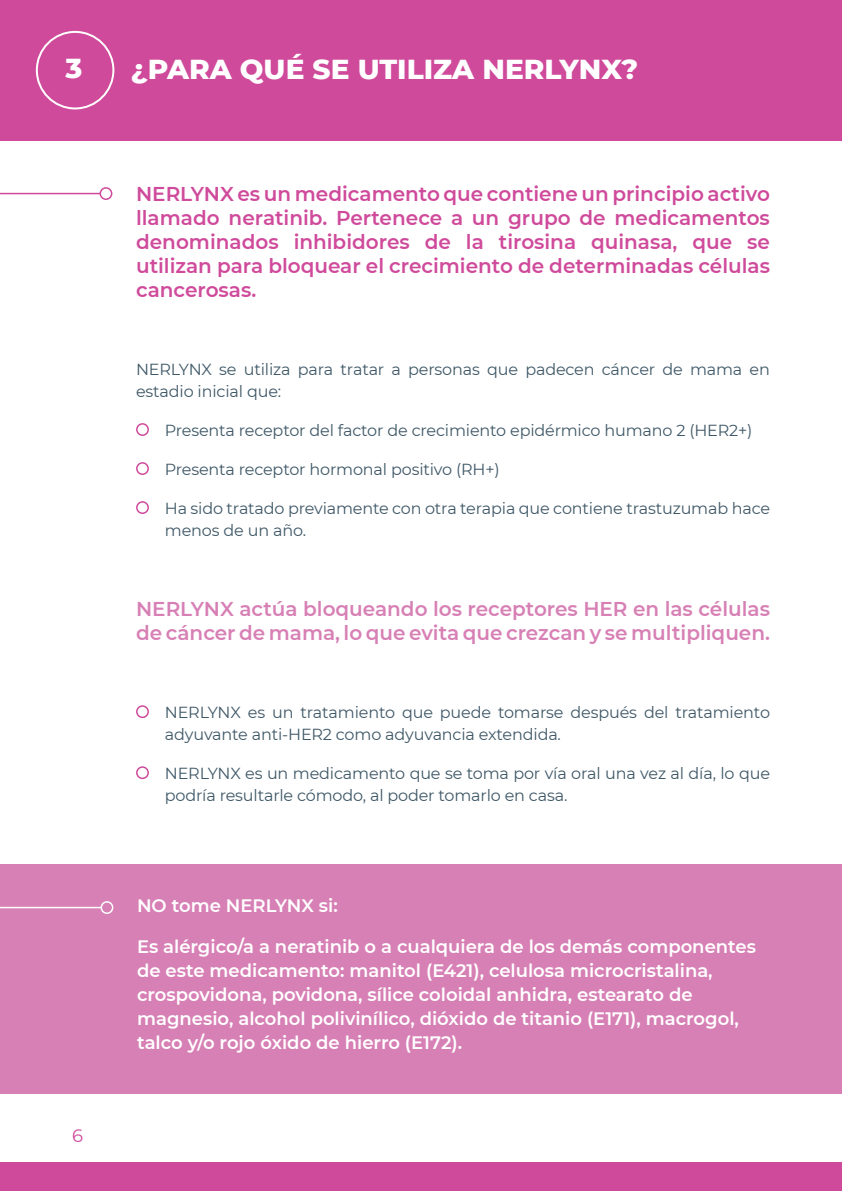
<style>
.page{position:relative;width:842px;height:1191px;background:#fff}
.page>*{position:absolute;margin:0;border:0;box-sizing:border-box;transform-origin:0 0}
.t1{font:800 28px "Montserrat";color:#fff}
.t2{font:600 20px/24px "Montserrat";color:#cf4a9b;text-align:justify}
.t3{font:600 20px/24px "Montserrat";color:#d780b5}
.t4{font:600 18px/24px "Montserrat";color:#fff}
.t5{font:18px "Montserrat";color:#cf4a9b}
.t6{font:16px/22px "Montserrat";letter-spacing:-.01em;color:#3f5867}
</style>
<div class="page">
<div style="left:0;top:1162px;width:842px;height:29px;background:#cf4a9b"></div>
<div style="left:0;top:0;width:842px;height:140px;background:#cf4a9b"></div>
<div style="left:136px;top:423px;width:13px;height:13px;border:2px solid #cf4a9b;border-radius:50%"></div>
<div style="left:136px;top:462px;width:13px;height:13px;border:2px solid #cf4a9b;border-radius:50%"></div>
<div style="left:136px;top:501px;width:13px;height:13px;border:2px solid #cf4a9b;border-radius:50%"></div>
<div style="left:136px;top:705px;width:13px;height:13px;border:2px solid #cf4a9b;border-radius:50%"></div>
<div style="left:136px;top:766px;width:13px;height:13px;border:2px solid #cf4a9b;border-radius:50%"></div>
<hr style="left:0;top:193px;width:106px;height:1px;background:#cf4a9b">
<div style="left:100px;top:188px;width:12px;height:11px;background:#fff;border-radius:50%"></div>
<div style="left:100px;top:187px;width:12px;height:13px;border:2px solid #cf4a9b;border-radius:50%"></div>
<div style="left:36px;top:31px;width:78px;height:78px;border:2px solid #fff;border-radius:50%"></div>
<div style="left:0;top:864px;width:842px;height:229px;background:#d780b5"></div>
<hr style="left:0;top:906px;width:101px;height:2px;background:#fff">
<div style="left:101px;top:901px;width:12px;height:13px;border:2px solid #fff;border-radius:50%"></div>
<h1 class="t1" style="left:65px;top:48px;width:18px">3</h1>
<h1 class="t1" style="left:131px;top:49px;width:509px">¿PARA QUÉ SE UTILIZA NERLYNX?</h1>
<p class="t2" style="left:136px;top:181px;width:635px">NERLYNX es un medicamento que contiene un principio activo llamado neratinib. Pertenece a un grupo de medicamentos denominados inhibidores de la tirosina quinasa, que se utilizan para bloquear el crecimiento de determinadas células cancerosas.</p>
<p class="t6" style="left:136px;top:358px;width:635px">NERLYNX se utiliza para tratar a personas que padecen cáncer de mama en estadio inicial que:</p>
<p class="t6" style="left:165px;top:419px;width:589px">Presenta receptor del factor de crecimiento epidérmico humano 2 (HER2+)</p>
<p class="t6" style="left:165px;top:458px;width:336px">Presenta receptor hormonal positivo (RH+)</p>
<p class="t6" style="left:165px;top:497px;width:607px">Ha sido tratado previamente con otra terapia que contiene trastuzumab hace menos de un año.</p>
<p class="t3" style="left:136px;top:596px;width:635px">NERLYNX actúa bloqueando los receptores HER en las células de cáncer de mama, lo que evita que crezcan y se multipliquen.</p>
<p class="t6" style="left:165px;top:701px;width:607px">NERLYNX es un tratamiento que puede tomarse después del tratamiento adyuvante anti-HER2 como adyuvancia extendida.</p>
<p class="t6" style="left:165px;top:762px;width:607px">NERLYNX es un medicamento que se toma por vía oral una vez al día, lo que podría resultarle cómodo, al poder tomarlo en casa.</p>
<p class="t5" style="left:72px;top:1122px;width:12px">6</p>
<p class="t4" style="left:137px;top:892px;width:202px">NO tome NERLYNX si:</p>
<p class="t4" style="left:137px;top:933px;width:620px">Es alérgico/a a neratinib o a cualquiera de los demás componentes de este medicamento: manitol (E421), celulosa microcristalina, crospovidona, povidona, sílice coloidal anhidra, estearato de magnesio, alcohol polivinílico, dióxido de titanio (E171), macrogol, talco y/o rojo óxido de hierro (E172).</p>
</div>
